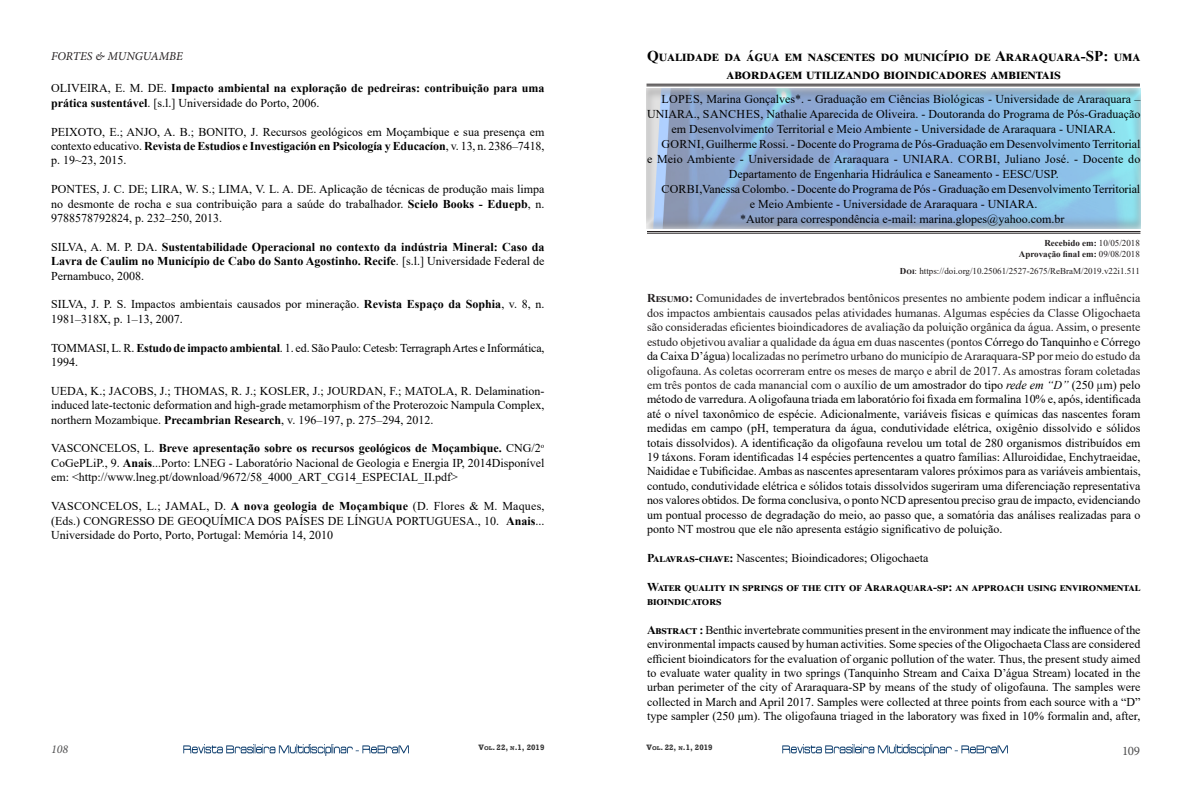
<style>
.page{position:relative;width:1191px;height:794px;background:#fff}
.page>*{position:absolute;margin:0;border:0;box-sizing:border-box;transform-origin:0 0}
.t1{font:700 15px/18px "Times New Roman";letter-spacing:.025em;color:#000;text-align:center}
.t2{font:13px "Minion Pro";color:#4f4f50}
.Corpo_do_texto{font:12px/14.4px "Times New Roman";color:#000;text-align:justify}
.Corpo_do_texto-2{font:700 12px/14.4px "Times New Roman";color:#000}
.Corpo_do_texto-3{font:700 12px/14.4px "Times New Roman";letter-spacing:.03em;color:#000}
.t3{font:italic 12px "Minion Pro";color:#231f20}
.t4{font:italic 12px "Minion Pro";color:#4f4f50}
.Corpo_do_texto-4{font:9px "Times New Roman";color:#231f20}
.Corpo_do_texto-5{font:700 9px "Times New Roman";color:#231f20}
.t5{font:700 8px "Rockwell";color:#333}
.s1{font-weight:400}
.s2{font-weight:700}
.s3{font-weight:700;color:#231f20}
.s4{color:#231f20}
.s5{font-style:italic}
.s6{font-size:5.6px}
</style>
<div class="page">
<img style="left:782px;top:744px;width:225px;height:11px">
<img style="left:183px;top:744px;width:226px;height:11px">
<div style="left:646px;top:89px;width:495px;height:140px;background:#fff;opacity:.75"></div>
<hr style="left:647px;top:231px;width:493px;height:1px;background:#231f20">
<hr style="left:647px;top:233px;width:493px;height:1px;background:#231f20">
<hr style="left:646px;top:84px;width:494px;height:1px;background:#231f20">
<hr style="left:646px;top:86px;width:494px;height:1px;background:#231f20">
<p class="t3" style="left:51px;top:48px;width:133px">FORTES &amp; MUNGUAMBE</p>
<p class="t1" style="left:647px;top:47px;width:494px">Qualidade da água em nascentes do município de Araraquara-SP: uma abordagem utilizando bioindicadores ambientais</p>
<p class="Corpo_do_texto-2" style="left:51px;top:81px;width:495px"><span class="s1">OLIVEIRA, E. M. DE.</span> Impacto ambiental na exploração de pedreiras: contribuição para uma prática sustentável<span class="s1">. [s.l.] Universidade do Porto, 2006.</span></p>
<p class="Corpo_do_texto" style="left:51px;top:124px;width:495px">PEIXOTO, E.; ANJO, A. B.; BONITO, J. Recursos geológicos em Moçambique e sua presença em contexto educativo. <span class="s2">Revista de Estudios e Investigación en Psicología y Educacíon</span>, v. 13, n. 2386–7418, p. 19~23, 2015.</p>
<p class="Corpo_do_texto" style="left:51px;top:182px;width:495px">PONTES, J. C. DE; LIRA, W. S.; LIMA, V. L. A. DE. Aplicação de técnicas de produção mais limpa no desmonte de rocha e sua contribuição para a saúde do trabalhador. <span class="s2">Scielo Books - Eduepb</span>, n.<br>9788578792824, p. 232–250, 2013.</p>
<p class="Corpo_do_texto-2" style="left:51px;top:239px;width:495px;text-align:justify"><span class="s1">SILVA, A. M. P. DA.</span> Sustentabilidade Operacional no contexto da indústria Mineral: Caso da Lavra de Caulim no Município de Cabo do Santo Agostinho. Recife<span class="s1">. [s.l.] Universidade Federal de Pernambuco, 2008.</span></p>
<p class="Corpo_do_texto" style="left:51px;top:297px;width:495px">SILVA, J. P. S. Impactos ambientais causados por mineração. <span class="s2">Revista Espaço da Sophia</span>, v. 8, n.<br>1981–318X, p. 1–13, 2007.</p>
<p class="Corpo_do_texto" style="left:51px;top:340px;width:495px">TOMMASI, L. R. <span class="s2">Estudo de impacto ambiental</span>. 1. ed. São Paulo: Cetesb: Terragraph Artes e Informática,<br>1994.</p>
<p class="Corpo_do_texto" style="left:51px;top:383px;width:495px">UEDA, K.; JACOBS, J.; THOMAS, R. J.; KOSLER, J.; JOURDAN, F.; MATOLA, R. Delamination&shy;induced late-tectonic deformation and high-grade metamorphism of the Proterozoic Nampula Complex, northern Mozambique. <span class="s2">Precambrian Research</span>, v. 196–197, p. 275–294, 2012.</p>
<p class="Corpo_do_texto" style="left:51px;top:441px;width:495px">VASCONCELOS, L. <span class="s2">Breve apresentação sobre os recursos geológicos de Moçambique.</span> CNG/2<sup>o </sup>CoGePLiP., 9. <span class="s2">Anais</span>...Porto: LNEG - Laboratório Nacional de Geologia e Energia IP, 2014Disponível em: &lt;http://www.lneg.pt/download/9672/58_4000_ART_CG14_ESPECIAL_II.pdf&gt;</p>
<p class="Corpo_do_texto" style="left:51px;top:498px;width:495px">VASCONCELOS, L.; JAMAL, D. <span class="s2">A nova geologia de Moçambique</span> (D. Flores &amp; M. Maques, (Eds.) CONGRESSO DE GEOQUÍMICA DOS PAÍSES DE LÍNGUA PORTUGUESA., 10. <span class="s2">Anais</span>...<br>Universidade do Porto, Porto, Portugal: Memória 14, 2010</p>
<p class="Corpo_do_texto" style="left:661px;top:91px;width:480px">LOPES, Marina Gonçalves*. - Graduação em Ciências Biológicas - Universidade de Araraquara –</p>
<p class="Corpo_do_texto" style="left:647px;top:106px;width:495px">UNIARA., SANCHES, Nathalie Aparecida de Oliveira. - Doutoranda do Programa de Pós-Graduação</p>
<p class="Corpo_do_texto" style="left:671px;top:121px;width:446px">em Desenvolvimento Territorial e Meio Ambiente - Universidade de Araraquara - UNIARA.</p>
<p class="Corpo_do_texto" style="left:661px;top:136px;width:481px">GORNI, Guilherme Rossi. - Docente do Programa de Pós-Graduação em Desenvolvimento Territorial</p>
<p class="Corpo_do_texto" style="left:647px;top:151px;width:495px">e Meio Ambiente - Universidade de Araraquara - UNIARA. CORBI, Juliano José. - Docente do</p>
<p class="Corpo_do_texto" style="left:728px;top:166px;width:331px">Departamento de Engenharia Hidráulica e Saneamento - EESC/USP.</p>
<p class="Corpo_do_texto" style="left:750px;top:181px;width:392px;line-height:15px;text-indent:-89px">CORBI,Vanessa Colombo. - Docente do Programa de Pós - Graduação em Desenvolvimento Territorial e Meio Ambiente - Universidade de Araraquara - UNIARA.</p>
<p class="Corpo_do_texto" style="left:740px;top:211px;width:325px">*Autor para correspondência e-mail: marina.glopes@yahoo.com.br</p>
<p class="Corpo_do_texto-5" style="left:1044px;top:237px;width:97px">Recebido em: <span class="s1">10/05/2018</span></p>
<p class="Corpo_do_texto-5" style="left:1019px;top:248px;width:123px">Aprovação final em: <span class="s1">09/08/2018</span></p>
<p class="Corpo_do_texto-4" style="left:900px;top:264px;width:241px"><span class="s2">Doi</span>: https://doi.org/10.25061/2527-2675/ReBraM/2019.v22i1.511</p>
<p class="Corpo_do_texto" style="left:647px;top:291px;width:495px"><span class="s3">Resumo:</span> <span class="s4">Comunidades de invertebrados bentônicos presentes no ambiente podem indicar a influência dos impactos ambientais causados pelas atividades humanas. Algumas espécies da Classe Oligochaeta são consideradas eficientes bioindicadores de avaliação da poluição orgânica da água. Assim, o presente estudo objetivou avaliar a qualidade da água em duas nascentes (pontos</span> Córrego do Tanquinho <span class="s4">e</span> Córrego da Caixa D’água<span class="s4">) localizadas no perímetro urbano do município de Araraquara-SP por meio do estudo da oligofauna. As coletas ocorreram entre os meses de março e abril de 2017. As amostras foram coletadas em três pontos de cada manancial com o auxílio</span> de um amostrador do tipo <span class="s5">rede em “D”</span> (250 <span class="s4">µ</span>m) pelo método de varredura. A oligofauna triada em laboratório foi fixada em formalina 10% e, após, identificada até o nível taxonômico de espécie. Adicionalmente, variáveis físicas e químicas das nascentes foram medidas em campo (pH, temperatura da água, condutividade elétrica, oxigênio dissolvido e sólidos totais dissolvidos). A identificação da oligofauna revelou um total de 280 organismos distribuídos em 19 táxons. Foram identificadas 14 espécies pertencentes a quatro famílias: Alluroididae, Enchytraeidae, Naididae e Tubificidae. Ambas as nascentes apresentaram valores próximos para as variáveis ambientais, contudo, condutividade elétrica e sólidos totais dissolvidos sugeriram uma diferenciação representativa nos valores obtidos. De forma conclusiva, o ponto NCD apresentou preciso grau de impacto, evidenciando um pontual processo de degradação do meio, ao passo que, a somatória das análises realizadas para o ponto NT mostrou que ele não apresenta estágio significativo de poluição.</p>
<p class="Corpo_do_texto" style="left:647px;top:550px;width:283px"><span class="s2">Palavras-chave:</span> Nascentes; Bioindicadores; Oligochaeta</p>
<p class="Corpo_do_texto-3" style="left:647px;top:579px;width:492px">Water quality in springs of the city of Araraquara-sp: an approach using environmental bioindicators</p>
<p class="Corpo_do_texto" style="left:647px;top:622px;width:495px"><span class="s2">Abstract :</span> Benthic invertebrate communities present in the environment may indicate the influence of the environmental impacts caused by human activities. Some species of the Oligochaeta Class are considered efficient bioindicators for the evaluation of organic pollution of the water. Thus, the present study aimed to evaluate water quality in two springs (Tanquinho Stream and Caixa D’água Stream) located in the urban perimeter of the city of Araraquara-SP by means of the study of oligofauna. The samples were collected in March and April 2017. Samples were collected at three points from each source with a “D” type sampler (250 μm). The oligofauna triaged in the laboratory was fixed in 10% formalin and, after,</p>
<p class="t4" style="left:51px;top:741px;width:19px">108</p>
<p class="t5" style="left:478px;top:743px;width:68px">V<span class="s6">OL</span>. 22, <span class="s6">N</span>.1, 2019</p>
<p class="t5" style="left:646px;top:742px;width:68px">V<span class="s6">OL</span>. 22, <span class="s6">N</span>.1, 2019</p>
<p class="t2" style="left:1122px;top:742px;width:19px">109</p>
</div>
